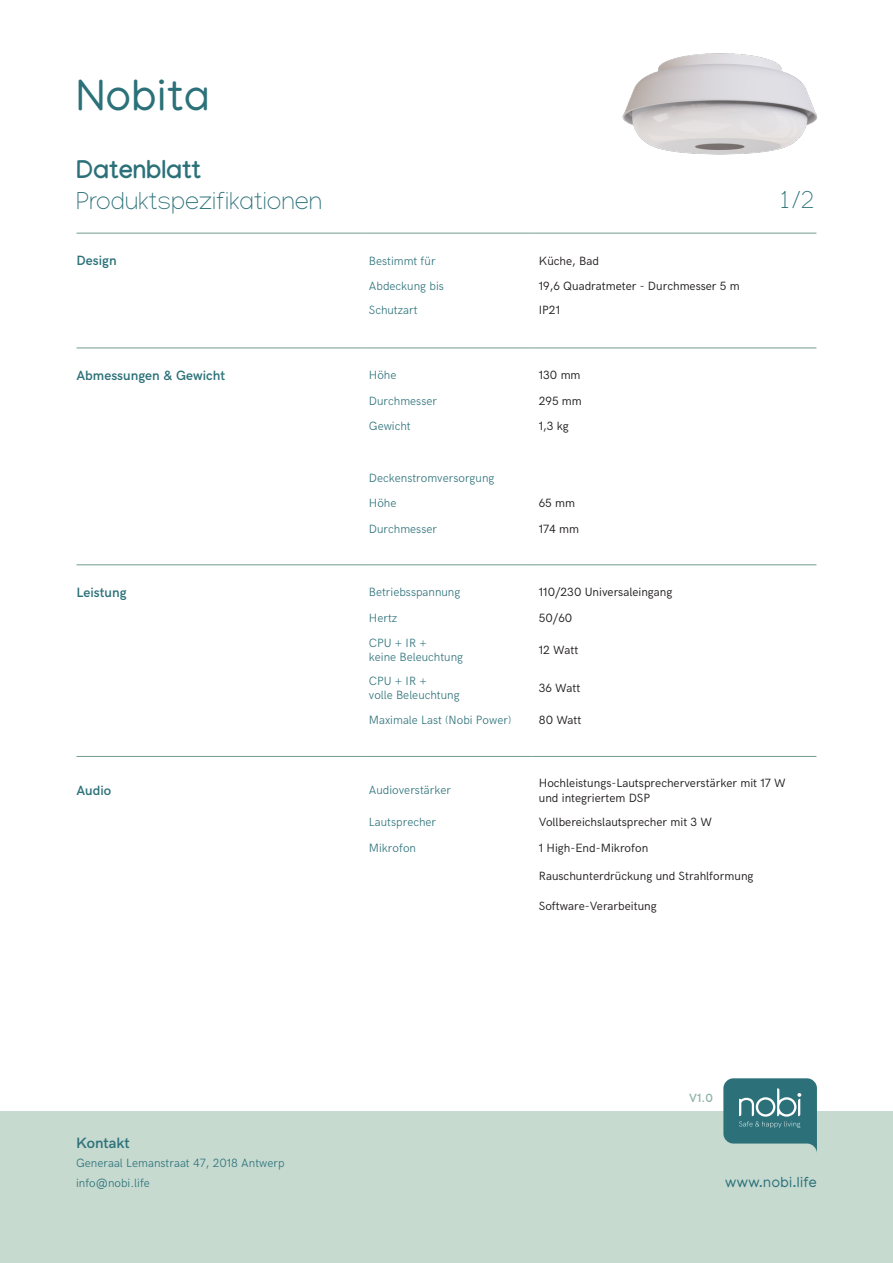
<style>
.page{position:relative;width:893px;height:1263px;background:#fff}
.page>*{position:absolute;margin:0;border:0;box-sizing:border-box;transform-origin:0 0}
.t1{font:45px "Manjari";color:#2c7179}
.t2{font:100 25.5px "Manjari";color:#2c7179}
.t3{font:700 25.5px "Manjari";color:#2c7179}
.t4{font:15px "Manjari";letter-spacing:.015em;color:#2c7179}
.t5{font:600 15px "HK Grotesk";color:#2c7179}
.t6{font:600 13.5px "HK Grotesk";color:#2c7179}
.t7{font:12px/14.4px "HK Grotesk";color:#231f20}
.t8{font:300 12px/14.4px "HK Grotesk";color:#2c7179}
.t9{font:600 12px "HK Grotesk";color:#8fb5aa}
</style>
<div class="page">
<hr style="left:77px;top:233px;width:286px;height:1px;background:#719c8f">
<hr style="left:363px;top:233px;width:170px;height:1px;background:#719c8f">
<hr style="left:533px;top:233px;width:283px;height:1px;background:#719c8f">
<hr style="left:77px;top:348px;width:286px;height:1px;background:#719c8f">
<hr style="left:363px;top:348px;width:170px;height:1px;background:#719c8f">
<hr style="left:533px;top:348px;width:283px;height:1px;background:#719c8f">
<hr style="left:77px;top:564px;width:286px;height:1px;background:#719c8f">
<hr style="left:363px;top:564px;width:170px;height:1px;background:#719c8f">
<hr style="left:533px;top:564px;width:283px;height:1px;background:#719c8f">
<hr style="left:77px;top:756px;width:286px;height:1px;background:#719c8f">
<hr style="left:363px;top:756px;width:170px;height:1px;background:#719c8f">
<hr style="left:533px;top:756px;width:283px;height:1px;background:#719c8f">
<div style="left:0;top:1111px;width:893px;height:152px;background:#c6dad0"></div>
<img style="left:622px;top:53px;width:195px;height:102px">
<svg style="left:723px;top:1078px;width:94px;height:74px;background:#4f898e"></svg>
<p class="t1" style="left:76px;top:68px;width:135px">Nobita</p>
<p class="t3" style="left:76px;top:155px;width:127px">Datenblatt</p>
<p class="t2" style="left:76px;top:185px;width:248px">Produktspezifikationen</p>
<p class="t2" style="left:777px;top:184px;width:39px">1/2</p>
<p class="t6" style="left:77px;top:251px;width:42px">Design</p>
<p class="t8" style="left:369px;top:252px;width:68px">Bestimmt für</p>
<p class="t7" style="left:539px;top:252px;width:62px">Küche, Bad</p>
<p class="t8" style="left:369px;top:278px;width:76px">Abdeckung bis</p>
<p class="t7" style="left:539px;top:278px;width:202px">19,6 Quadratmeter - Durchmesser 5 m</p>
<p class="t8" style="left:369px;top:302px;width:50px">Schutzart</p>
<p class="t7" style="left:539px;top:302px;width:23px">IP21</p>
<p class="t6" style="left:77px;top:365px;width:150px">Abmessungen &amp; Gewicht</p>
<p class="t8" style="left:369px;top:367px;width:29px">Höhe</p>
<p class="t7" style="left:539px;top:367px;width:43px">130 mm</p>
<p class="t8" style="left:369px;top:393px;width:70px">Durchmesser</p>
<p class="t7" style="left:539px;top:393px;width:44px">295 mm</p>
<p class="t8" style="left:369px;top:418px;width:43px">Gewicht</p>
<p class="t7" style="left:539px;top:418px;width:32px">1,3 kg</p>
<p class="t8" style="left:369px;top:469px;width:127px">Deckenstromversorgung</p>
<p class="t8" style="left:369px;top:495px;width:29px">Höhe</p>
<p class="t7" style="left:539px;top:495px;width:38px">65 mm</p>
<p class="t8" style="left:369px;top:520px;width:70px">Durchmesser</p>
<p class="t7" style="left:539px;top:520px;width:42px">174 mm</p>
<p class="t6" style="left:77px;top:582px;width:52px">Leistung</p>
<p class="t8" style="left:369px;top:584px;width:93px">Betriebsspannung</p>
<p class="t7" style="left:539px;top:584px;width:135px">110/230 Universaleingang</p>
<p class="t8" style="left:369px;top:609px;width:30px">Hertz</p>
<p class="t7" style="left:539px;top:610px;width:35px">50/60</p>
<p class="t8" style="left:369px;top:634px;width:96px">CPU + IR +<br>keine Beleuchtung</p>
<p class="t7" style="left:539px;top:641px;width:41px">12 Watt</p>
<p class="t8" style="left:369px;top:673px;width:92px">CPU + IR +<br>volle Beleuchtung</p>
<p class="t7" style="left:539px;top:680px;width:43px">36 Watt</p>
<p class="t8" style="left:369px;top:712px;width:144px">Maximale Last (Nobi Power)</p>
<p class="t7" style="left:539px;top:712px;width:44px">80 Watt</p>
<p class="t6" style="left:77px;top:780px;width:36px">Audio</p>
<p class="t8" style="left:369px;top:782px;width:84px">Audioverstärker</p>
<p class="t7" style="left:539px;top:775px;width:248px">Hochleistungs-Lautsprecherverstärker mit 17 W und integriertem DSP</p>
<p class="t8" style="left:369px;top:814px;width:69px">Lautsprecher</p>
<p class="t7" style="left:539px;top:814px;width:175px">Vollbereichslautsprecher mit 3 W</p>
<p class="t8" style="left:369px;top:839px;width:49px">Mikrofon</p>
<p class="t7" style="left:539px;top:840px;width:111px">1 High-End-Mikrofon</p>
<p class="t7" style="left:539px;top:867px;width:216px">Rauschunterdrückung und Strahlformung</p>
<p class="t7" style="left:539px;top:897px;width:120px">Software-Verarbeitung</p>
<p class="t5" style="left:76px;top:1131px;width:55px">Kontakt</p>
<p class="t8" style="left:76px;top:1155px;width:210px">Generaal Lemanstraat 47, 2018 Antwerp</p>
<p class="t8" style="left:76px;top:1174px;width:75px">info@nobi.life</p>
<p class="t9" style="left:689px;top:1089px;width:25px">V1.0</p>
<p class="t4" style="left:725px;top:1173px;width:93px">www.nobi.life</p>
</div>
